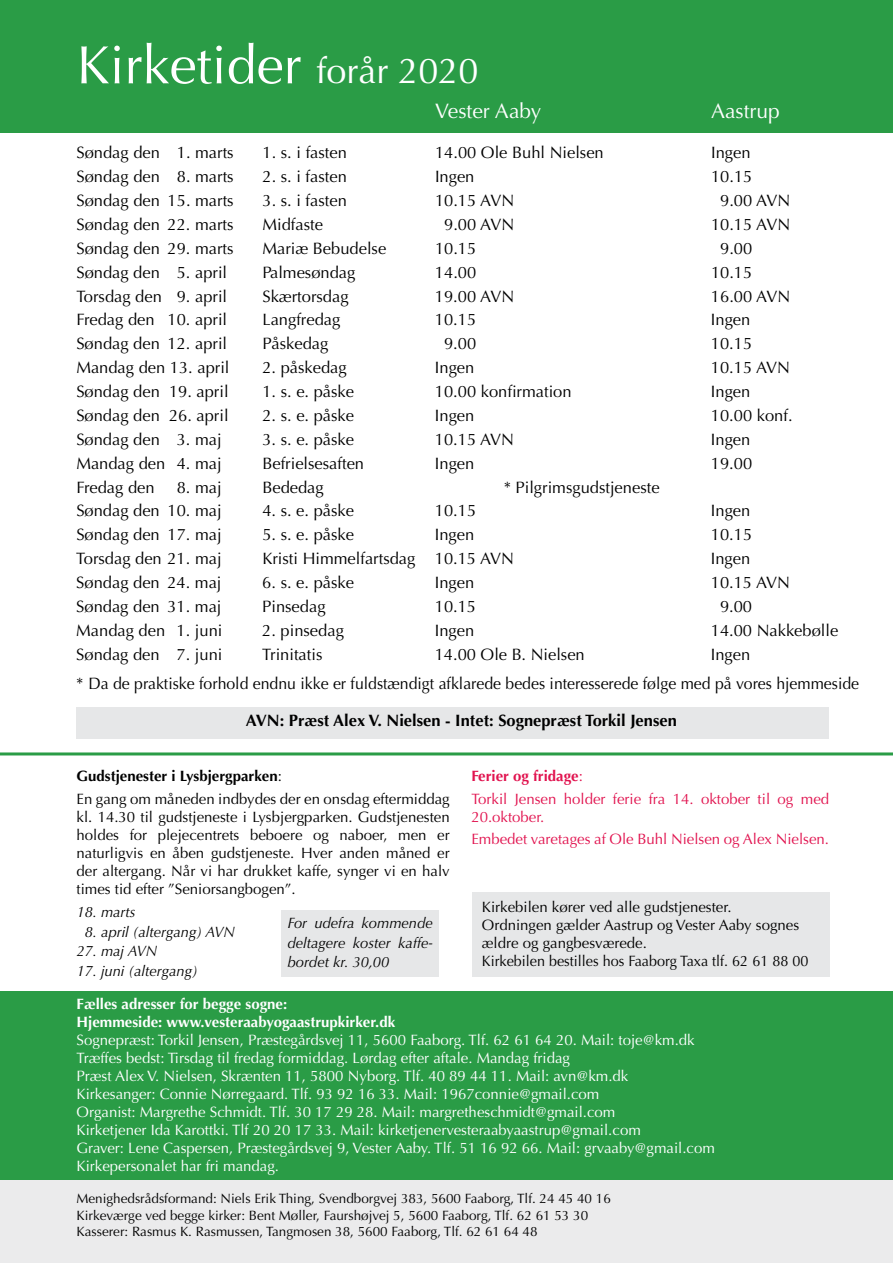
<style>
.page{position:relative;width:893px;height:1263px;background:#fff}
.page>*{position:absolute;margin:0;border:0;box-sizing:border-box;transform-origin:0 0}
.t1{font:54px "Optima";color:#fff}
.t2{font:21px "Optima";color:#fff}
.t3{font:16.5px/29.5px "Optima";color:#000}
.t4{font:700 16.5px "Optima";color:#000}
.t5{font:15px/18px "Optima";color:#fff}
.t6{font:15px/18px "Optima";color:#000}
.t7{font:15px/22.2px "Optima";color:#e1134f}
.t8{font:italic 15px/19.5px "Optima";color:#000;text-align:justify}
.t9{font:700 15px/18px "Optima";color:#fff}
.t10{font:13.5px/16.2px "Optima";color:#000}
.s1{font-size:36px}
.s2{font-weight:700}
</style>
<div class="page">
<div style="left:0;top:0;width:893px;height:133px;background:#2a9c46"></div>
<div style="left:77px;top:707px;width:752px;height:31px;background:#e6e7e8"></div>
<div style="left:472px;top:892px;width:357px;height:85px;background:#e6e7e8"></div>
<div style="left:0;top:1079px;width:893px;height:184px;background:#ebebec"></div>
<div style="left:0;top:991px;width:893px;height:188px;background:#2a9c46"></div>
<hr style="left:0;top:752px;width:893px;height:3px;background:#2a9c46">
<div style="left:281px;top:910px;width:158px;height:66px;background:#e6e7e8"></div>
<h1 class="t1" style="left:77px;top:34px;width:404px">Kirketider <span class="s1">forår 2020</span></h1>
<p class="t2" style="left:435px;top:99px;width:108px">Vester Aaby</p>
<p class="t2" style="left:711px;top:99px;width:70px">Aastrup</p>
<p class="t3" style="left:77px;top:138px;width:159px">Søndag den 1. marts</p>
<p class="t3" style="left:263px;top:138px;width:86px">1. s. i fasten</p>
<p class="t3" style="left:435px;top:138px;width:170px">14.00 Ole Buhl Nielsen</p>
<p class="t3" style="left:711px;top:138px;width:41px">Ingen</p>
<p class="t3" style="left:77px;top:162px;width:159px">Søndag den 8. marts</p>
<p class="t3" style="left:263px;top:162px;width:86px">2. s. i fasten</p>
<p class="t3" style="left:435px;top:162px;width:41px">Ingen</p>
<p class="t3" style="left:711px;top:162px;width:43px">10.15</p>
<p class="t3" style="left:77px;top:186px;width:159px">Søndag den 15. marts</p>
<p class="t3" style="left:262px;top:186px;width:86px">3. s. i fasten</p>
<p class="t3" style="left:435px;top:186px;width:81px">10.15 AVN</p>
<p class="t3" style="left:720px;top:186px;width:72px">9.00 AVN</p>
<p class="t3" style="left:76px;top:210px;width:159px">Søndag den 22. marts</p>
<p class="t3" style="left:262px;top:210px;width:62px">Midfaste</p>
<p class="t3" style="left:444px;top:210px;width:72px">9.00 AVN</p>
<p class="t3" style="left:711px;top:210px;width:81px">10.15 AVN</p>
<p class="t3" style="left:76px;top:234px;width:159px">Søndag den 29. marts</p>
<p class="t3" style="left:262px;top:234px;width:125px">Mariæ Bebudelse</p>
<p class="t3" style="left:435px;top:234px;width:43px">10.15</p>
<p class="t3" style="left:720px;top:234px;width:34px">9.00</p>
<p class="t3" style="left:76px;top:258px;width:152px">Søndag den 5. april</p>
<p class="t3" style="left:262px;top:258px;width:94px">Palmesøndag</p>
<p class="t3" style="left:435px;top:258px;width:43px">14.00</p>
<p class="t3" style="left:711px;top:258px;width:43px">10.15</p>
<p class="t3" style="left:76px;top:281px;width:152px">Torsdag den 9. april</p>
<p class="t3" style="left:262px;top:281px;width:88px">Skærtorsdag</p>
<p class="t3" style="left:435px;top:281px;width:81px">19.00 AVN</p>
<p class="t3" style="left:711px;top:281px;width:81px">16.00 AVN</p>
<p class="t3" style="left:76px;top:305px;width:152px">Fredag den 10. april</p>
<p class="t3" style="left:262px;top:305px;width:79px">Langfredag</p>
<p class="t3" style="left:435px;top:305px;width:43px">10.15</p>
<p class="t3" style="left:711px;top:305px;width:41px">Ingen</p>
<p class="t3" style="left:76px;top:329px;width:152px">Søndag den 12. april</p>
<p class="t3" style="left:262px;top:329px;width:68px">Påskedag</p>
<p class="t3" style="left:444px;top:329px;width:34px">9.00</p>
<p class="t3" style="left:711px;top:329px;width:43px">10.15</p>
<p class="t3" style="left:76px;top:353px;width:155px">Mandag den 13. april</p>
<p class="t3" style="left:262px;top:353px;width:86px">2. påskedag</p>
<p class="t3" style="left:435px;top:353px;width:41px">Ingen</p>
<p class="t3" style="left:711px;top:353px;width:81px">10.15 AVN</p>
<p class="t3" style="left:76px;top:377px;width:154px">Søndag den 19. april</p>
<p class="t3" style="left:262px;top:377px;width:93px">1. s. e. påske</p>
<p class="t3" style="left:435px;top:377px;width:138px">10.00 konfirmation</p>
<p class="t3" style="left:711px;top:377px;width:41px">Ingen</p>
<p class="t3" style="left:76px;top:401px;width:154px">Søndag den 26. april</p>
<p class="t3" style="left:262px;top:401px;width:93px">2. s. e. påske</p>
<p class="t3" style="left:435px;top:401px;width:41px">Ingen</p>
<p class="t3" style="left:711px;top:401px;width:83px">10.00 konf.</p>
<p class="t3" style="left:76px;top:425px;width:147px">Søndag den 3. maj</p>
<p class="t3" style="left:262px;top:425px;width:93px">3. s. e. påske</p>
<p class="t3" style="left:435px;top:425px;width:81px">10.15 AVN</p>
<p class="t3" style="left:711px;top:425px;width:41px">Ingen</p>
<p class="t3" style="left:76px;top:449px;width:147px">Mandag den 4. maj</p>
<p class="t3" style="left:262px;top:449px;width:103px">Befrielsesaften</p>
<p class="t3" style="left:435px;top:449px;width:41px">Ingen</p>
<p class="t3" style="left:711px;top:449px;width:43px">19.00</p>
<p class="t3" style="left:76px;top:472px;width:80px">Fredag den</p>
<p class="t3" style="left:177px;top:472px;width:46px">8. maj</p>
<p class="t3" style="left:262px;top:472px;width:63px">Bededag</p>
<p class="t3" style="left:504px;top:472px;width:157px">* Pilgrimsgudstjeneste</p>
<p class="t3" style="left:76px;top:496px;width:147px">Søndag den 10. maj</p>
<p class="t3" style="left:262px;top:496px;width:93px">4. s. e. påske</p>
<p class="t3" style="left:435px;top:496px;width:43px">10.15</p>
<p class="t3" style="left:711px;top:496px;width:41px">Ingen</p>
<p class="t3" style="left:76px;top:520px;width:147px">Søndag den 17. maj</p>
<p class="t3" style="left:262px;top:520px;width:93px">5. s. e. påske</p>
<p class="t3" style="left:435px;top:520px;width:41px">Ingen</p>
<p class="t3" style="left:711px;top:520px;width:43px">10.15</p>
<p class="t3" style="left:76px;top:544px;width:147px">Torsdag den 21. maj</p>
<p class="t3" style="left:262px;top:544px;width:253px">Kristi Himmelfartsdag 10.15 AVN</p>
<p class="t3" style="left:711px;top:544px;width:41px">Ingen</p>
<p class="t3" style="left:76px;top:568px;width:147px">Søndag den 24. maj</p>
<p class="t3" style="left:262px;top:568px;width:93px">6. s. e. påske</p>
<p class="t3" style="left:435px;top:568px;width:41px">Ingen</p>
<p class="t3" style="left:711px;top:568px;width:81px">10.15 AVN</p>
<p class="t3" style="left:76px;top:592px;width:147px">Søndag den 31. maj</p>
<p class="t3" style="left:262px;top:592px;width:65px">Pinsedag</p>
<p class="t3" style="left:435px;top:592px;width:43px">10.15</p>
<p class="t3" style="left:720px;top:592px;width:34px">9.00</p>
<p class="t3" style="left:76px;top:616px;width:148px">Mandag den 1. juni</p>
<p class="t3" style="left:262px;top:616px;width:83px">2. pinsedag</p>
<p class="t3" style="left:435px;top:616px;width:41px">Ingen</p>
<p class="t3" style="left:711px;top:616px;width:129px">14.00 Nakkebølle</p>
<p class="t3" style="left:76px;top:640px;width:148px">Søndag den 7. juni</p>
<p class="t3" style="left:262px;top:640px;width:62px">Trinitatis</p>
<p class="t3" style="left:435px;top:640px;width:152px">14.00 Ole B. Nielsen</p>
<p class="t3" style="left:76px;top:640px;width:784px;text-indent:634px">Ingen<br>* Da de praktiske forhold endnu ikke er fuldstændigt afklarede bedes interesserede følge med på vores hjemmeside</p>
<p class="t4" style="left:246px;top:710px;width:432px">AVN: Præst Alex V. Nielsen - Intet: Sognepræst Torkil Jensen</p>
<p class="t6" style="left:77px;top:765px;width:375px;line-height:22.2px"><span class="s2">Gudstjenester i Lysbjergparken</span>:<br>En gang om måneden indbydes der en onsdag eftermiddag</p>
<p class="t6" style="left:77px;top:808px;width:375px;text-align:justify">kl. 14.30 til gudstjeneste i Lysbjergparken. Gudstjenesten holdes for plejecentrets beboere og naboer, men er naturligvis en åben gudstjeneste. Hver anden måned er der altergang. Når vi har drukket kaffe, synger vi en halv times tid efter ”Seniorsangbogen”.</p>
<p class="t8" style="left:77px;top:903px;width:61px">18. marts</p>
<p class="t8" style="left:85px;top:922px;width:152px">8. april (altergang) AVN</p>
<p class="t8" style="left:77px;top:942px;width:82px">27. maj AVN</p>
<p class="t8" style="left:77px;top:961px;width:123px">17. juni (altergang)</p>
<p class="t8" style="left:287px;top:913px;width:147px">For udefra kommende deltagere koster kaffe&shy;bordet kr. 30,00</p>
<p class="t7" style="left:471px;top:765px;width:359px"><span class="s2">Ferier og fridage</span>:<br>Torkil Jensen holder ferie fra 14. oktober til og med</p>
<p class="t7" style="left:471px;top:806px;width:359px">20.oktober.<br>Embedet varetages af Ole Buhl Nielsen og Alex Nielsen.</p>
<p class="t6" style="left:482px;top:898px;width:328px">Kirkebilen kører ved alle gudstjenester.<br>Ordningen gælder Aastrup og Vester Aaby sognes ældre og gangbesværede.<br>Kirkebilen bestilles hos Faaborg Taxa tlf. 62 61 88 00</p>
<p class="t9" style="left:77px;top:995px;width:320px">Fælles adresser for begge sogne:<br>Hjemmeside: www.vesteraabyogaastrupkirker.dk</p>
<p class="t5" style="left:77px;top:1031px;width:640px">Sognepræst: Torkil Jensen, Præstegårdsvej 11, 5600 Faaborg. Tlf. 62 61 64 20. Mail: toje@km.dk Træffes bedst: Tirsdag til fredag formiddag. Lørdag efter aftale. Mandag fridag<br>Præst Alex V. Nielsen, Skrænten 11, 5800 Nyborg. Tlf. 40 89 44 11. Mail: avn@km.dk<br>Kirkesanger: Connie Nørregaard. Tlf. 93 92 16 33. Mail: 1967connie@gmail.com<br>Organist: Margrethe Schmidt. Tlf. 30 17 29 28. Mail: margretheschmidt@gmail.com<br>Kirketjener Ida Karottki. Tlf 20 20 17 33. Mail: kirketjenervesteraabyaastrup@gmail.com<br>Graver: Lene Caspersen, Præstegårdsvej 9, Vester Aaby. Tlf. 51 16 92 66. Mail: grvaaby@gmail.com Kirkepersonalet har fri mandag.</p>
<p class="t10" style="left:77px;top:1191px;width:536px">Menighedsrådsformand: Niels Erik Thing, Svendborgvej 383, 5600 Faaborg, Tlf. 24 45 40 16<br>Kirkeværge ved begge kirker: Bent Møller, Faurshøjvej 5, 5600 Faaborg, Tlf. 62 61 53 30<br>Kasserer: Rasmus K. Rasmussen, Tangmosen 38, 5600 Faaborg, Tlf. 62 61 64 48</p>
</div>
